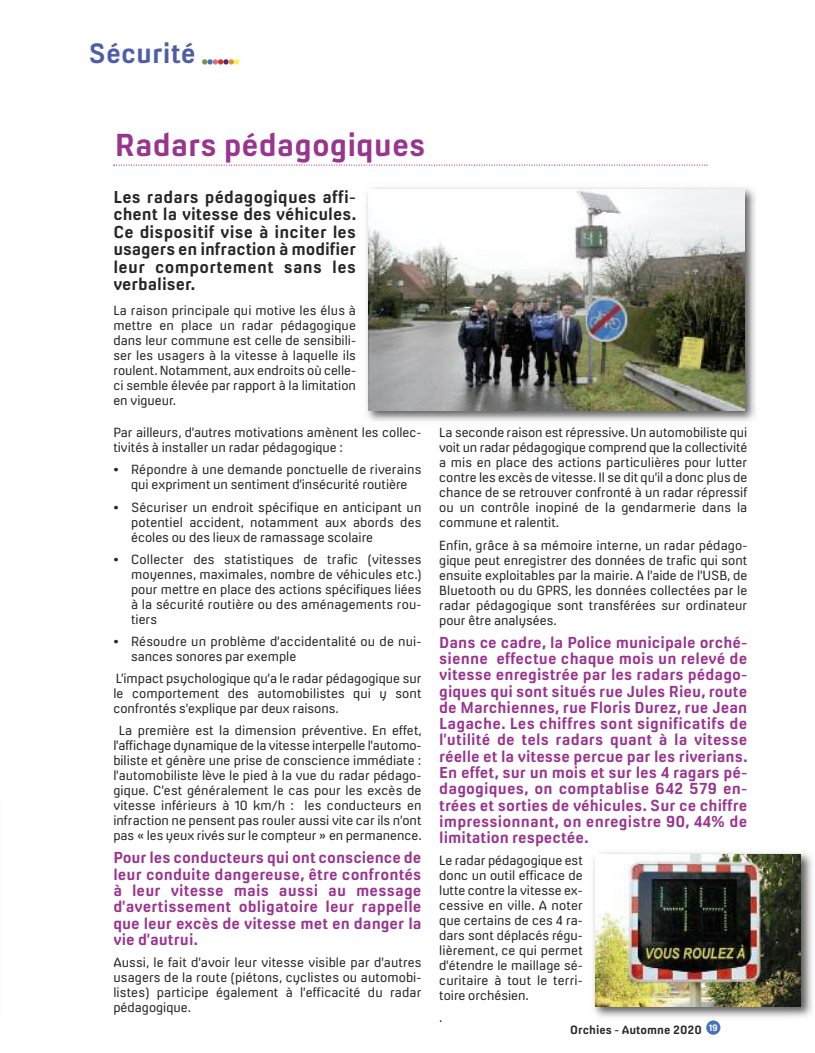
<style>
.page{position:relative;width:815px;height:1053px;background:#fff}
.page>*{position:absolute;margin:0;border:0;box-sizing:border-box;transform-origin:0 0}
.t1{font:700 30px "Milibus Rg";color:#99348f}
.t2{font:700 26.25px "Milibus Rg";color:#4e5ea6}
.t3{font:700 16.25px/17.5px "Milibus Rg";color:#272627;text-align:justify}
.t4{font:700 15px/16.2px "Milibus Rg";color:#99348f;text-align:justify}
.t5{font:12.5px/15px "Milibus Lt";color:#272627;text-align:justify}
.t6{font:700 11.25px "Milibus Rg";color:#272627}
</style>
<div class="page">
<div style="left:706px;top:1020px;width:14px;height:14px;background:#4573b8;border-radius:50%"></div>
<svg style="left:202px;top:59px;width:37px;height:6px"></svg>
<svg style="left:113px;top:164px;width:594px;height:2px"></svg>
<img style="left:366px;top:187px;width:390px;height:235px">
<img style="left:369px;top:189px;width:375px;height:221px">
<img style="left:593px;top:852px;width:220px;height:166px">
<img style="left:595px;top:854px;width:206px;height:152px">
<h2 class="t2" style="left:89px;top:44px;width:109px">Sécurité</h2>
<h1 class="t1" style="left:115px;top:133px;width:312px">Radars pédagogiques</h1>
<h3 class="t3" style="left:113px;top:190px;width:245px">Les radars pédagogiques affi&shy;chent la vitesse des véhicules.<br>Ce dispositif vise à inciter les usagers en infraction à modifier leur comportement sans les verbaliser.</h3>
<p class="t5" style="left:113px;top:304px;width:244px">La raison principale qui motive les élus à mettre en place un radar pédagogique dans leur commune est celle de sensibili&shy;ser les usagers à la vitesse à laquelle ils roulent. Notamment, aux endroits où celle&shy;ci semble élevée par rapport à la limitation en vigueur.</p>
<p class="t5" style="left:113px;top:426px;width:310px">Par ailleurs, d’autres motivations amènent les collec&shy;tivités à installer un radar pédagogique :</p>
<p class="t5" style="left:113px;top:463px;width:310px;text-align:center">• Répondre à une demande ponctuelle de riverains qui expriment un sentiment d’insécurité routière</p>
<p class="t5" style="left:131px;top:501px;width:292px;text-indent:-18px">• Sécuriser un endroit spécifique en anticipant un potentiel accident, notamment aux abords des écoles ou des lieux de ramassage scolaire</p>
<p class="t5" style="left:131px;top:553px;width:292px;text-indent:-18px">• Collecter des statistiques de trafic (vitesses moyennes, maximales, nombre de véhicules etc.) pour mettre en place des actions spécifiques liées à la sécurité routière ou des aménagements rou&shy;tiers</p>
<p class="t5" style="left:131px;top:635px;width:292px;text-indent:-18px">• Résoudre un problème d’accidentalité ou de nui&shy;sances sonores par exemple</p>
<p class="t5" style="left:113px;top:672px;width:310px">L’impact psychologique qu’a le radar pédagogique sur le comportement des automobilistes qui y sont confrontés s’explique par deux raisons.</p>
<p class="t5" style="left:113px;top:724px;width:310px;text-align:center">La première est la dimension préventive. En effet, l’affichage dynamique de la vitesse interpelle l’automo&shy;biliste et génère une prise de conscience immédiate : l’automobiliste lève le pied à la vue du radar pédago&shy;gique. C’est généralement le cas pour les excès de vitesse inférieurs à 10 km/h : les conducteurs en infraction ne pensent pas rouler aussi vite car ils n’ont pas « les yeux rivés sur le compteur » en permanence.</p>
<p class="t4" style="left:113px;top:851px;width:310px">Pour les conducteurs qui ont conscience de leur conduite dangereuse, être confrontés à leur vitesse mais aussi au message d’avertissement obligatoire leur rappelle que leur excès de vitesse met en danger la vie d’autrui.</p>
<p class="t5" style="left:113px;top:956px;width:310px">Aussi, le fait d’avoir leur vitesse visible par d’autres usagers de la route (piétons, cyclistes ou automobi&shy;listes) participe également à l’efficacité du radar pédagogique.</p>
<p class="t5" style="left:439px;top:426px;width:310px">La seconde raison est répressive. Un automobiliste qui voit un radar pédagogique comprend que la collectivité a mis en place des actions particulières pour lutter contre les excès de vitesse. Il se dit qu’il a donc plus de chance de se retrouver confronté à un radar répressif ou un contrôle inopiné de la gendarmerie dans la commune et ralentit.</p>
<p class="t5" style="left:439px;top:538px;width:310px">Enfin, grâce à sa mémoire interne, un radar pédago&shy;gique peut enregistrer des données de trafic qui sont ensuite exploitables par la mairie. A l’aide de l’USB, de Bluetooth ou du GPRS, les données collectées par le radar pédagogique sont transférées sur ordinateur pour être analysées.</p>
<p class="t4" style="left:439px;top:636px;width:310px">Dans ce cadre, la Police municipale orché&shy;sienne effectue chaque mois un relevé de vitesse enregistrée par les radars pédago&shy;giques qui sont situés rue Jules Rieu, route de Marchiennes, rue Floris Durez, rue Jean Lagache. Les chiffres sont significatifs de l’utilité de tels radars quant à la vitesse réelle et la vitesse percue par les riverians.<br>En effet, sur un mois et sur les 4 ragars pé&shy;dagogiques, on comptablise 642 579 en&shy;trées et sorties de véhicules. Sur ce chiffre impressionnant, on enregistre 90, 44% de limitation respectée.</p>
<p class="t5" style="left:439px;top:854px;width:145px">Le radar pédagogique est donc un outil efficace de lutte contre la vitesse ex&shy;cessive en ville. A noter que certains de ces 4 ra&shy;dars sont déplacés régu&shy;lièrement, ce qui permet d’étendre le maillage sé&shy;curitaire à tout le terri&shy;toire orchésien.</p>
<p class="t5" style="left:439px;top:1011px;width:5px">.</p>
<p class="t6" style="left:570px;top:1025px;width:149px">Orchies - automne 2020 <sup>19</sup></p>
</div>
